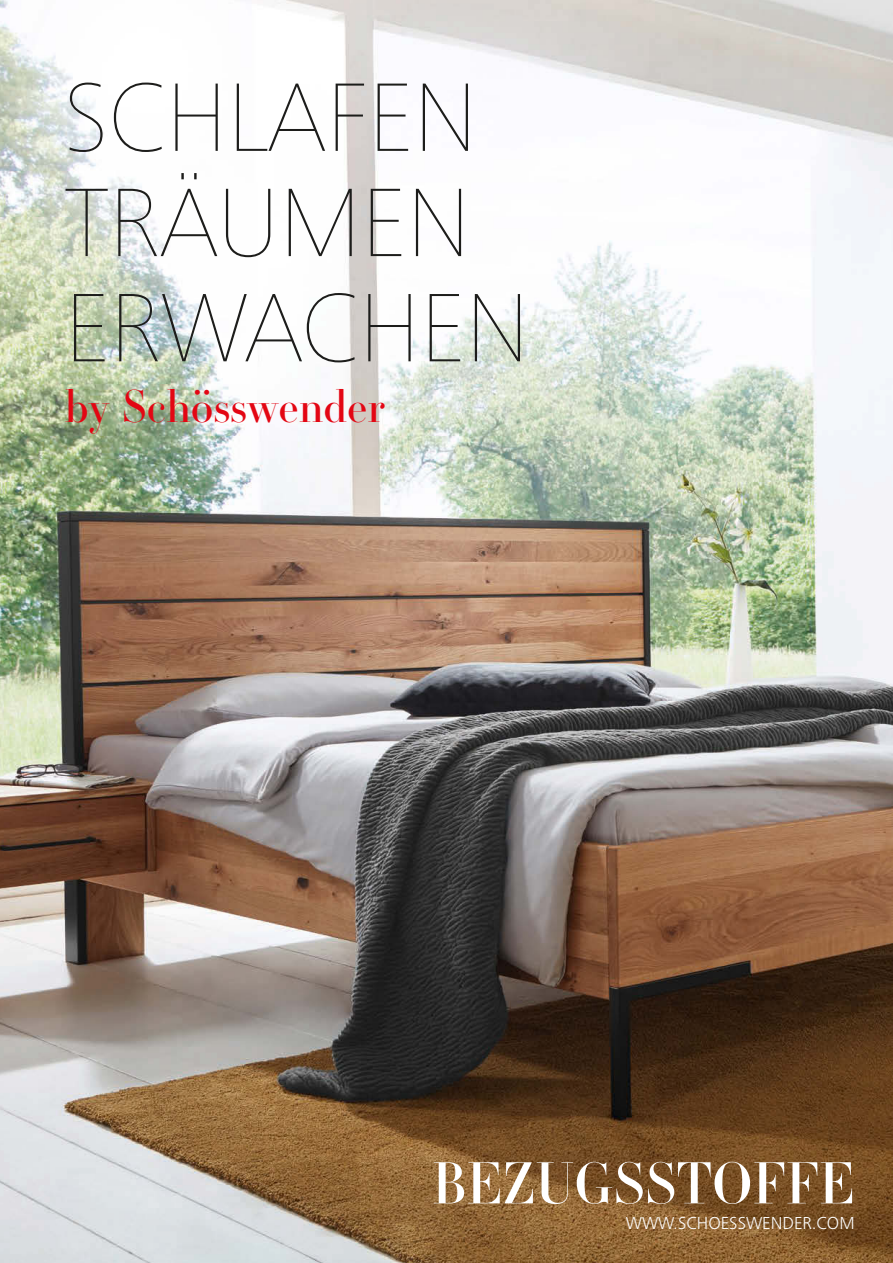
<style>
.page{position:relative;width:893px;height:1263px;background:#fff}
.page>*{position:absolute;margin:0;border:0;box-sizing:border-box;transform-origin:0 0}
.t1{font:200 100.8px/105.1px "Frutiger Next";color:#1d1d1b}
.t2{font:55.95px "Essonnes Headline";color:#fff}
.t3{font:43.8px "Essonnes Headline";color:#e30613}
.t4{font:300 18px "Frutiger Next";color:#fff}
</style>
<div class="page">
<img style="left:0;top:0;width:893px;height:1263px">
<p class="t1" style="left:65px;top:65px;width:466px">SCHLAFEN<br>TRÄUMEN<br>ERWACHEN</p>
<p class="t3" style="left:65px;top:376px;width:322px">by Schösswender</p>
<p class="t2" style="left:432px;top:1144px;width:424px">BEZUGSSTOFFE</p>
<p class="t4" style="left:626px;top:1213px;width:230px">WWW.SCHOESSWENDER.COM</p>
</div>
